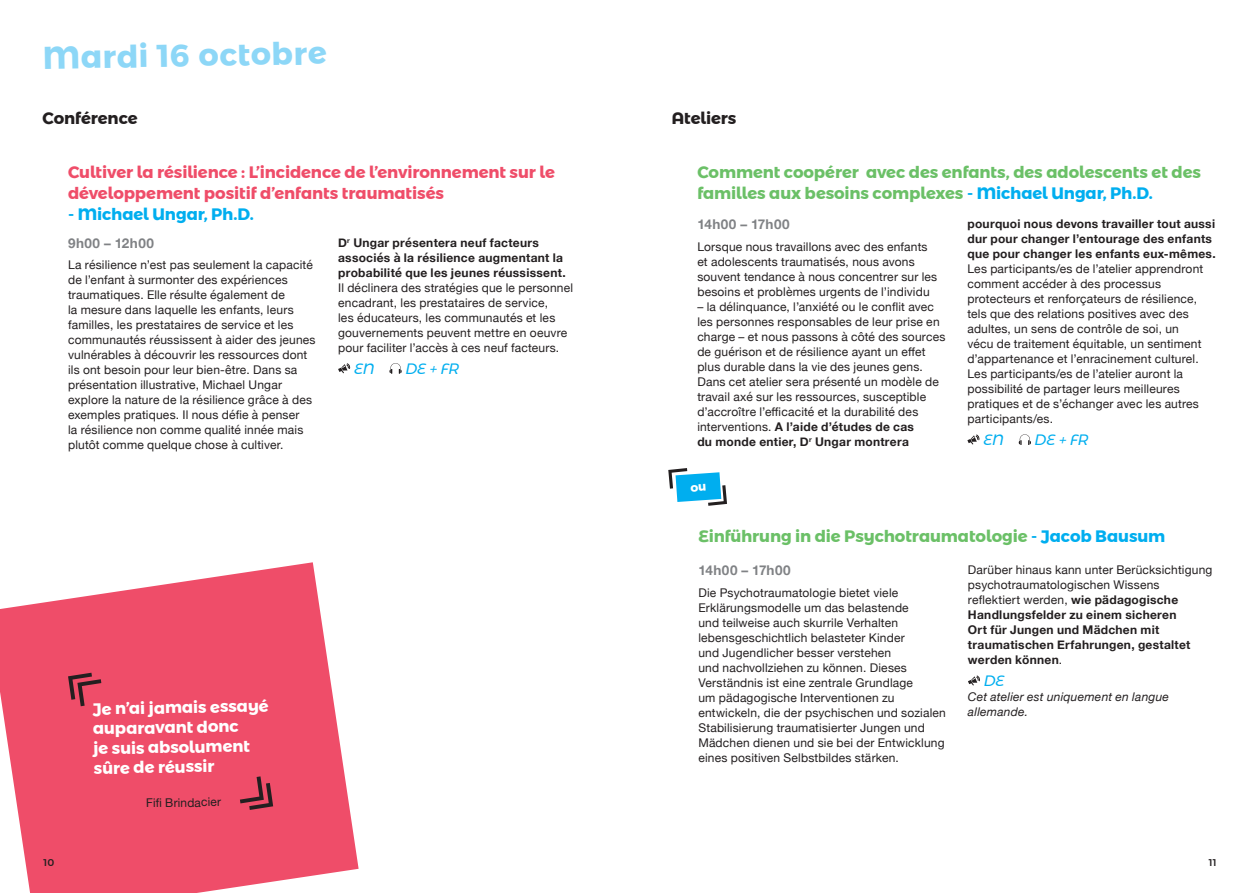
<style>
.page{position:relative;width:1259px;height:893px;background:#fff}
.page>*{position:absolute;margin:0;border:0;box-sizing:border-box;transform-origin:0 0}
.t1{font:700 31.5px "Montserrat Alternates";color:#8dd7f7}
.t2{font:700 16.5px/21px "Montserrat Alternates";letter-spacing:-.005em;color:#6bc067}
.t3{font:700 16.5px/21px "Montserrat Alternates";letter-spacing:-.005em;color:#ef4d69}
.t4{font:700 16.5px/19.8px "Montserrat Alternates";color:#fff}
.t5{font:700 16.5px "Montserrat Alternates";letter-spacing:-.005em;color:#00aeef}
.t6{font:700 16.5px "Montserrat Alternates";letter-spacing:-.005em;color:#231f20}
.t7{font:italic 15px "Montserrat Alternates";letter-spacing:-.005em;color:#00aeef}
.t8{font:700 13.5px "Helvetica Neue";letter-spacing:.035em;color:#808285}
.t9{font:12px/15px "Helvetica Neue";letter-spacing:.015em;color:#231f20}
.t10{font:700 12px/15px "Helvetica Neue";letter-spacing:.025em;color:#231f20}
.t11{font:italic 12px/15px "Helvetica Neue";letter-spacing:.02em;color:#231f20}
.t12{font:500 9.75px "Montserrat Alternates";color:#231f20}
.s1{color:#00aeef}
.s2{font-weight:700}
.s3{font-weight:400}
</style>
<div class="page">
<svg style="left:0;top:562px;width:358px;height:331px;fill:#ef4d69"></svg>
<svg style="left:967px;top:435px;width:12px;height:9px"></svg>
<svg style="left:1018px;top:434px;width:13px;height:11px"></svg>
<svg style="left:338px;top:364px;width:12px;height:9px"></svg>
<svg style="left:389px;top:363px;width:13px;height:11px"></svg>
<svg style="left:968px;top:676px;width:12px;height:9px"></svg>
<svg style="left:68px;top:673px;width:33px;height:33px"></svg>
<svg style="left:240px;top:776px;width:33px;height:34px"></svg>
<svg style="left:668px;top:468px;width:59px;height:38px"></svg>
<h1 class="t1" style="left:42px;top:33px;width:285px;rotate:-1deg">Mardi 16 octobre</h1>
<h2 class="t6" style="left:42px;top:105px;width:97px">Conférence</h2>
<h2 class="t6" style="left:672px;top:105px;width:66px">Ateliers</h2>
<h2 class="t3" style="left:68px;top:162px;width:488px">Cultiver la résilience : L’incidence de l’environnement sur le développement positif d’enfants traumatisés</h2>
<h2 class="t5" style="left:68px;top:201px;width:187px">- Michael Ungar, Ph.D.</h2>
<p class="t8" style="left:68px;top:233px;width:87px">9h00 – 12h00</p>
<p class="t9" style="left:68px;top:258px;width:249px">La résilience n’est pas seulement la capacité de l’enfant à surmonter des expériences traumatiques. Elle résulte également de<br>la mesure dans laquelle les enfants, leurs familles, les prestataires de service et les communautés réussissent à aider des jeunes vulnérables à découvrir les ressources dont ils ont besoin pour leur bien-être. Dans sa présentation illustrative, Michael Ungar explore la nature de la résilience grâce à des exemples pratiques. Il nous défie à penser<br>la résilience non comme qualité innée mais plutôt comme quelque chose à cultiver.</p>
<p class="t10" style="left:338px;top:235px;width:229px">D<sup>r</sup> Ungar présentera neuf facteurs associés à la résilience augmentant la probabilité que les jeunes réussissent.</p>
<p class="t9" style="left:338px;top:280px;width:236px">Il déclinera des stratégies que le personnel encadrant, les prestataires de service,<br>les éducateurs, les communautés et les gouvernements peuvent mettre en oeuvre pour faciliter l’accès à ces neuf facteurs.</p>
<p class="t7" style="left:354px;top:357px;width:22px">EN</p>
<p class="t7" style="left:405px;top:357px;width:56px">DE + FR</p>
<h2 class="t4" style="left:93px;top:699px;width:177px;rotate:-1deg">Je n’ai jamais essayé auparavant donc<br>je suis absolument sûre de réussir</h2>
<p class="t9" style="left:146px;top:796px;width:76px;rotate:-1deg">Fifi Brindacier</p>
<h2 class="t2" style="left:697px;top:162px;width:505px">Comment coopérer avec des enfants, des adolescents et des familles aux besoins complexes <span class="s1">- Michael Ungar, Ph.D.</span></h2>
<p class="t8" style="left:697px;top:214px;width:94px">14h00 – 17h00</p>
<p class="t9" style="left:697px;top:239px;width:241px">Lorsque nous travaillons avec des enfants et adolescents traumatisés, nous avons souvent tendance à nous concentrer sur les besoins et problèmes urgents de l’individu</p>
<p class="t9" style="left:697px;top:299px;width:249px">– la délinquance, l’anxiété ou le conflit avec les personnes responsables de leur prise en charge – et nous passons à côté des sources de guérison et de résilience ayant un effet plus durable dans la vie des jeunes gens.<br>Dans cet atelier sera présenté un modèle de travail axé sur les ressources, susceptible d’accroître l’efficacité et la durabilité des interventions. <span class="s2">A l’aide d’études de cas<br>du monde entier, D</span><sup>r</sup> <span class="s2">Ungar montrera</span></p>
<p class="t10" style="left:967px;top:216px;width:250px">pourquoi nous devons travailler tout aussi dur pour changer l’entourage des enfants que pour changer les enfants eux-mêmes.</p>
<p class="t9" style="left:967px;top:262px;width:237px">Les participants/es de l’atelier apprendront comment accéder à des processus protecteurs et renforçateurs de résilience, tels que des relations positives avec des adultes, un sens de contrôle de soi, un vécu de traitement équitable, un sentiment d’appartenance et l’enracinement culturel.<br>Les participants/es de l’atelier auront la possibilité de partager leurs meilleures pratiques et de s’échanger avec les autres participants/es.</p>
<p class="t7" style="left:983px;top:428px;width:22px">EN</p>
<p class="t7" style="left:1034px;top:428px;width:56px">DE + FR</p>
<h2 class="t2" style="left:698px;top:526px;width:468px">Einführung in die Psychotraumatologie <span class="s1">- Jacob Bausum</span></h2>
<p class="t8" style="left:698px;top:560px;width:94px">14h00 – 17h00</p>
<p class="t9" style="left:698px;top:586px;width:249px">Die Psychotraumatologie bietet viele Erklärungsmodelle um das belastende<br>und teilweise auch skurrile Verhalten lebensgeschichtlich belasteter Kinder<br>und Jugendlicher besser verstehen<br>und nachvollziehen zu können. Dieses Verständnis ist eine zentrale Grundlage<br>um pädagogische Interventionen zu entwickeln, die der psychischen und sozialen Stabilisierung traumatisierter Jungen und Mädchen dienen und sie bei der Entwicklung eines positiven Selbstbildes stärken.</p>
<p class="t10" style="left:968px;top:562px;width:246px"><span class="s3">Darüber hinaus kann unter Berücksichtigung psychotraumatologischen Wissens reflektiert werden,</span> wie pädagogische Handlungsfelder zu einem sicheren<br>Ort für Jungen und Mädchen mit traumatischen Erfahrungen, gestaltet werden können<span class="s3">.</span></p>
<p class="t7" style="left:984px;top:669px;width:22px">DE</p>
<p class="t11" style="left:968px;top:690px;width:202px">Cet atelier est uniquement en langue allemande.</p>
<p class="t12" style="left:44px;top:855px;width:12px">10</p>
<p class="t12" style="left:1209px;top:855px;width:9px">11</p>
</div>
